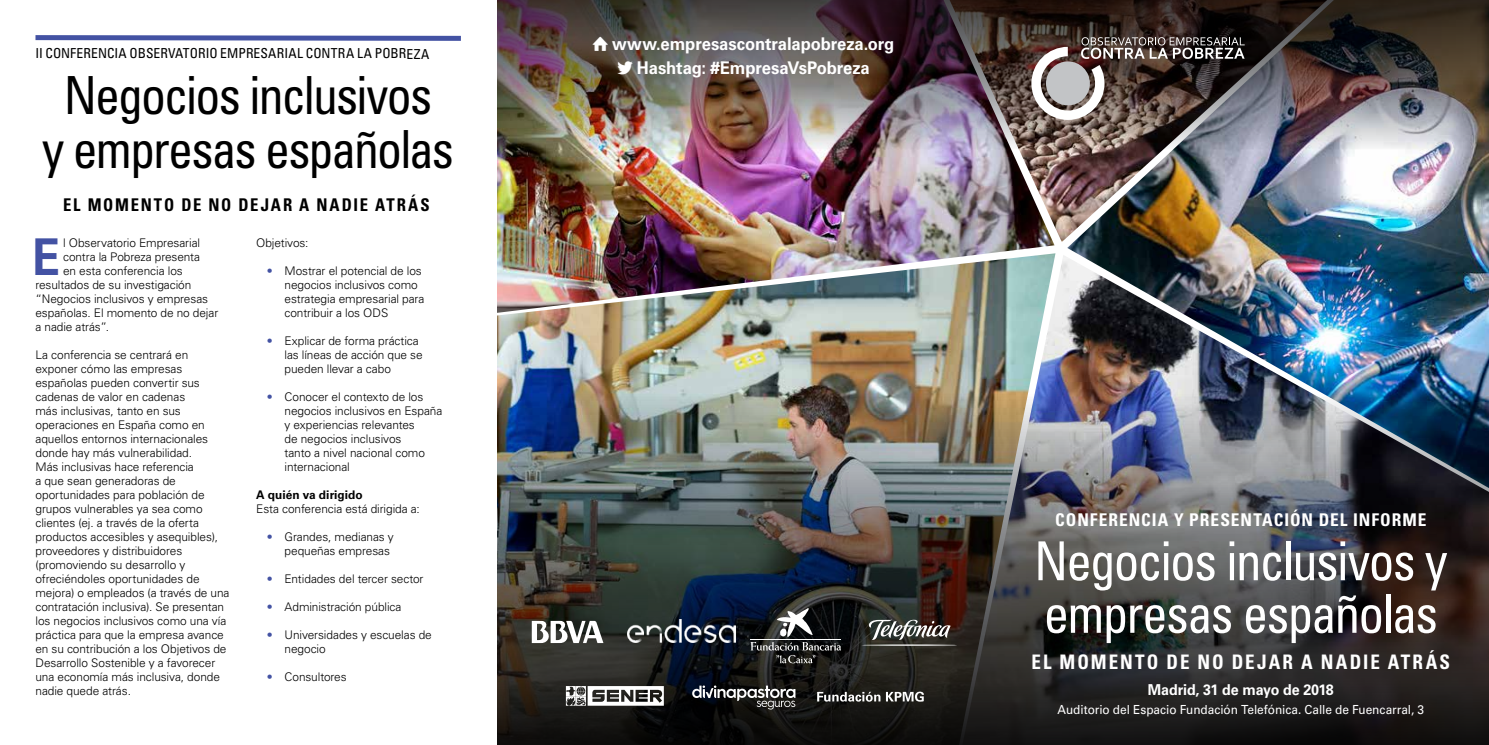
<style>
.page{position:relative;width:1489px;height:745px;background:#fff}
.page>*{position:absolute;margin:0;border:0;box-sizing:border-box;transform-origin:0 0}
.t1{font:condensed 53.75px/52.5px "Univers LT Std";letter-spacing:-.035em;color:#fff;scale:.95 1}
.t2{font:condensed 52.5px/53.8px "Univers LT Std";letter-spacing:-.04em;color:#000;text-align:center;scale:.95 1}
.t3{font:700 50.62px "Univers LT Std";color:#4352a3;scale:.9 1}
.t4{font:700 condensed 20px "Univers LT Std";letter-spacing:.105em;color:#fff;scale:.95 1}
.t5{font:700 17.5px/23.8px "Univers LT Std";letter-spacing:-.005em;color:#fff;text-align:center;scale:.95 1}
.t6{font:700 condensed 17.5px "Univers LT Std";letter-spacing:.06em;color:#fff}
.t7{font:700 condensed 17.5px "Univers LT Std";letter-spacing:.105em;color:#000;scale:.95 1}
.t8{font:700 15px "Univers LT Std";letter-spacing:-.01em;color:#fff;scale:.95 1}
.t9{font:condensed 13.75px "Univers LT Std";letter-spacing:.01em;color:#000}
.t10{font:12.5px "Univers LT Std";letter-spacing:-.005em;color:#fff;scale:.95 1}
.t11{font:300 11.88px/14px "Univers LT Std";letter-spacing:-.005em;color:#000}
.t12{font:700 11.88px "Univers LT Std";letter-spacing:.005em;color:#000}
.s1{color:#4352a3}
</style>
<div class="page">
<img style="left:497px;top:151px;width:991px;height:241px">
<img style="left:497px;top:392px;width:991px;height:352px">
<img style="left:497px;top:0;width:991px;height:151px">
<hr style="left:861px;top:644px;width:96px;height:1px;background:#fff;border-radius:50%">
<svg style="left:868px;top:619px;width:82px;height:20px"></svg>
<img style="left:627px;top:619px;width:108px;height:22px">
<svg style="left:531px;top:620px;width:72px;height:22px"></svg>
<svg style="left:566px;top:685px;width:97px;height:20px"></svg>
<svg style="left:750px;top:608px;width:90px;height:55px"></svg>
<svg style="left:692px;top:685px;width:103px;height:24px"></svg>
<svg style="left:817px;top:691px;width:106px;height:10px"></svg>
<svg style="left:1031px;top:37px;width:213px;height:83px"></svg>
<svg style="left:35px;top:35px;width:426px;height:6px"></svg>
<svg style="left:592px;top:37px;width:16px;height:14px"></svg>
<svg style="left:617px;top:61px;width:15px;height:13px"></svg>
<p class="t9" style="left:35px;top:45px;width:395px">II Conferencia Observatorio Empresarial contra la Pobreza</p>
<h2 class="t2" style="left:42px;top:68px;width:435px">Negocios inclusivos<br>y empresas españolas</h2>
<h3 class="t7" style="left:63px;top:194px;width:387px">EL MOMENTO DE NO DEJAR A NADIE ATRÁS</h3>
<h3 class="t3" style="left:32px;top:227px;width:32px">E</h3>
<p class="t11" style="left:63px;top:235px;width:138px">l Observatorio Empresarial</p>
<p class="t11" style="left:63px;top:249px;width:139px">contra la Pobreza presenta</p>
<p class="t11" style="left:63px;top:263px;width:121px">en esta conferencia los</p>
<p class="t11" style="left:35px;top:277px;width:157px">resultados de su investigación</p>
<p class="t11" style="left:35px;top:291px;width:174px">“Negocios inclusivos y empresas</p>
<p class="t11" style="left:35px;top:305px;width:184px">españolas. El momento de no dejar</p>
<p class="t11" style="left:35px;top:319px;width:75px">a nadie atrás”.</p>
<p class="t11" style="left:35px;top:347px;width:195px">La conferencia se centrará en exponer cómo las empresas españolas pueden convertir sus cadenas de valor en cadenas<br>más inclusivas, tanto en sus operaciones en España como en aquellos entornos internacionales donde hay más vulnerabilidad.<br>Más inclusivas hace referencia<br>a que sean generadoras de oportunidades para población de grupos vulnerables ya sea como clientes (ej. a través de la oferta productos accesibles y asequibles), proveedores y distribuidores (promoviendo su desarrollo y ofreciéndoles oportunidades de mejora) o empleados (a través de una contratación inclusiva). Se presentan los negocios inclusivos como una vía práctica para que la empresa avance en su contribución a los Objetivos de<br>Desarrollo Sostenible y a favorecer una economía más inclusiva, donde nadie quede atrás.</p>
<p class="t11" style="left:256px;top:235px;width:54px">Objetivos:</p>
<p class="t11" style="left:284px;top:263px;width:141px;text-indent:-18px"><span class="s1">•</span> Mostrar el potencial de los negocios inclusivos como estrategia empresarial para contribuir a los ODS</p>
<p class="t11" style="left:284px;top:333px;width:140px;text-indent:-18px"><span class="s1">•</span> Explicar de forma práctica las líneas de acción que se pueden llevar a cabo</p>
<p class="t11" style="left:284px;top:389px;width:159px;text-indent:-18px"><span class="s1">•</span> Conocer el contexto de los negocios inclusivos en España y experiencias relevantes<br>de negocios inclusivos<br>tanto a nivel nacional como internacional</p>
<p class="t12" style="left:256px;top:487px;width:108px">A quién va dirigido</p>
<p class="t11" style="left:256px;top:501px;width:165px">Esta conferencia está dirigida a:</p>
<p class="t11" style="left:284px;top:529px;width:111px;text-indent:-18px"><span class="s1">•</span> Grandes, medianas y pequeñas empresas</p>
<p class="t11" style="left:267px;top:571px;width:158px"><span class="s1">•</span> Entidades del tercer sector</p>
<p class="t11" style="left:267px;top:599px;width:136px"><span class="s1">•</span> Administración pública</p>
<p class="t11" style="left:284px;top:627px;width:149px;text-indent:-18px"><span class="s1">•</span> Universidades y escuelas de negocio</p>
<p class="t11" style="left:267px;top:669px;width:81px"><span class="s1">•</span> Consultores</p>
<h3 class="t5" style="left:612px;top:32px;width:299px">www.empresascontralapobreza.org<br>Hashtag: #EmpresaVsPobreza</h3>
<h3 class="t6" style="left:1055px;top:508px;width:55px">CONFEREN</h3>
<h3 class="t6" style="left:1141px;top:508px;width:70px">CIA Y PRESENTA</h3>
<h3 class="t6" style="left:1273px;top:508px;width:56px">CIÓN DEL</h3>
<h3 class="t6" style="left:1352px;top:508px;width:40px">INFORME</h3>
<h1 class="t1" style="left:1034px;top:533px;width:437px">Negocios inclusivos y empresas españolas</h1>
<h3 class="t4" style="left:1031px;top:649px;width:442px">EL MOMENTO DE NO DEJAR A NADIE ATRÁS</h3>
<p class="t8" style="left:1147px;top:680px;width:197px">Madrid, 31 de mayo de 2018</p>
<p class="t10" style="left:1057px;top:701px;width:387px">Auditorio del Espacio Fundación Telefónica. Calle de Fuencarral, 3</p>
</div>
